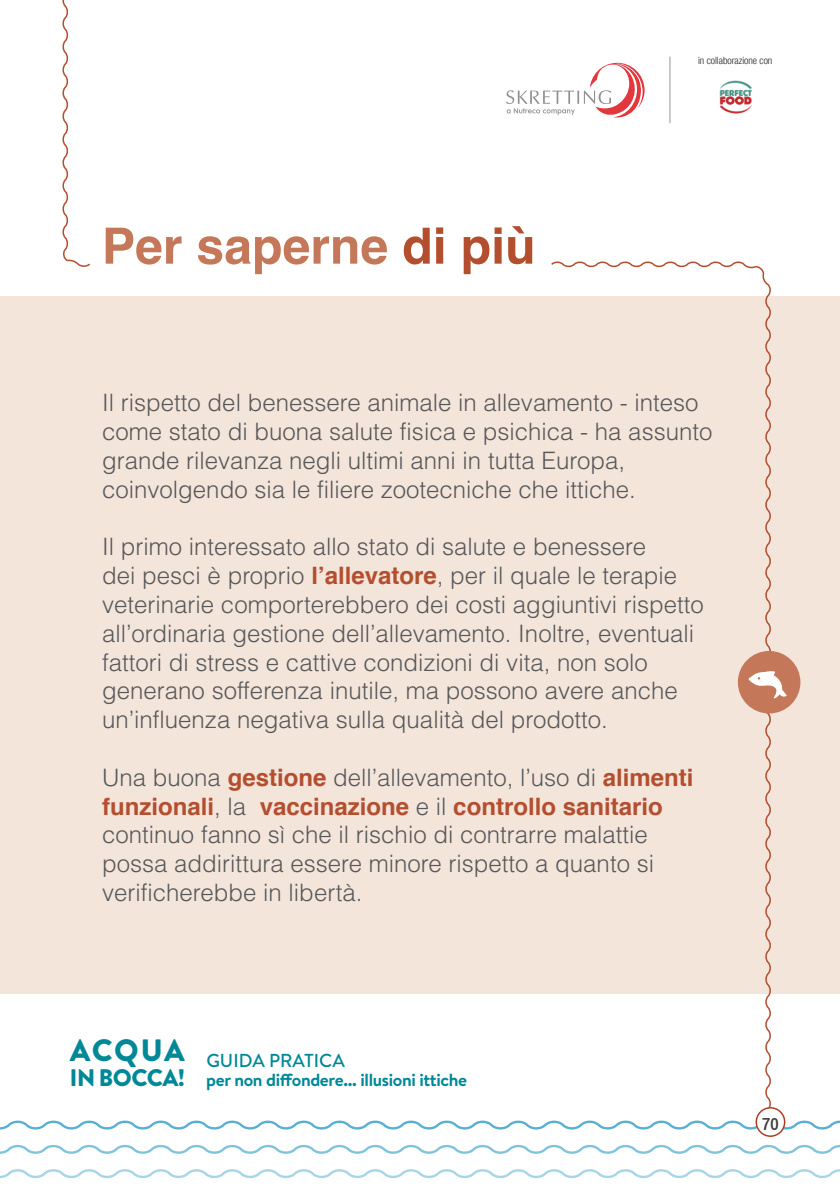
<style>
.page{position:relative;width:840px;height:1191px;background:#fff}
.page>*{position:absolute;margin:0;border:0;box-sizing:border-box;transform-origin:0 0}
.t1{font:700 50px "Helvetica";color:#c47859}
.t2{font:900 30.8px "Brandon Text";letter-spacing:.04em;color:#008896}
.t3{font:300 24px/28.8px "Helvetica";color:#57585a}
.t4{font:900 24px "Brandon Text";letter-spacing:-.02em;color:#008896}
.t5{font:500 18.8px "Brandon Text";color:#008896}
.t6{font:700 17.6px "Brandon Text";letter-spacing:-.02em;color:#008896}
.t7{font:500 condensed 17px "Helvetica Neue";color:#3e3e3f}
.t8{font:300 condensed 10px "Helvetica Neue";color:#231f20}
.s1{color:#b34f2f}
.s2{font-weight:700;color:#b34f2f}
</style>
<div class="page">
<div style="left:0;top:296px;width:839px;height:697px;background:#f4e5db"></div>
<svg style="left:549px;top:261px;width:223px;height:847px"></svg>
<div style="left:737px;top:651px;width:63px;height:62px;background:#c47859;border-radius:50%"></div>
<svg style="left:748px;top:671px;width:38px;height:27px"></svg>
<svg style="left:0;top:1169px;width:839px;height:10px"></svg>
<svg style="left:0;top:1117px;width:839px;height:15px"></svg>
<svg style="left:0;top:1144px;width:839px;height:10px"></svg>
<svg style="left:62px;top:0;width:28px;height:267px"></svg>
<svg style="left:506px;top:62px;width:138px;height:56px"></svg>
<hr style="left:669px;top:57px;width:1px;height:66px;background:#939598">
<div style="left:755px;top:1107px;width:29px;height:29px;background:#fff;border-radius:50%"></div>
<div style="left:755px;top:1107px;width:30px;height:29px;border:2px solid #ad3e24;border-radius:50%"></div>
<img style="left:719px;top:80px;width:33px;height:34px">
<h1 class="t1" style="left:102px;top:214px;width:435px">Per saperne <span class="s1">di più</span></h1>
<p class="t8" style="left:697px;top:55px;width:76px">in collaborazione con</p>
<p class="t3" style="left:102px;top:388px;width:611px">Il rispetto del benessere animale in allevamento - inteso come stato di buona salute fisica e psichica - ha assunto grande rilevanza negli ultimi anni in tutta Europa, coinvolgendo sia le filiere zootecniche che ittiche.</p>
<p class="t3" style="left:102px;top:532px;width:603px">Il primo interessato allo stato di salute e benessere<br>dei pesci è proprio <span class="s2">l’allevatore</span>, per il quale le terapie veterinarie comporterebbero dei costi aggiuntivi rispetto all’ordinaria gestione dell’allevamento. Inoltre, eventuali fattori di stress e cattive condizioni di vita, non solo generano sofferenza inutile, ma possono avere anche un’influenza negativa sulla qualità del prodotto.</p>
<p class="t3" style="left:102px;top:762px;width:592px">Una buona <span class="s2">gestione</span> dell’allevamento, l’uso di <span class="s2">alimenti funzionali</span>, la <span class="s2">vaccinazione</span> e il <span class="s2">controllo sanitario </span>continuo fanno sì che il rischio di contrarre malattie possa addirittura essere minore rispetto a quanto si verificherebbe in libertà.</p>
<p class="t2" style="left:70px;top:1028px;width:116px">ACQUA</p>
<p class="t4" style="left:70px;top:1060px;width:116px">IN BOCCA!</p>
<p class="t5" style="left:206px;top:1047px;width:140px">GUIDA PRATICA</p>
<p class="t6" style="left:206px;top:1067px;width:262px">per non diffondere... illusioni ittiche</p>
<p class="t7" style="left:761px;top:1113px;width:18px">70</p>
</div>
